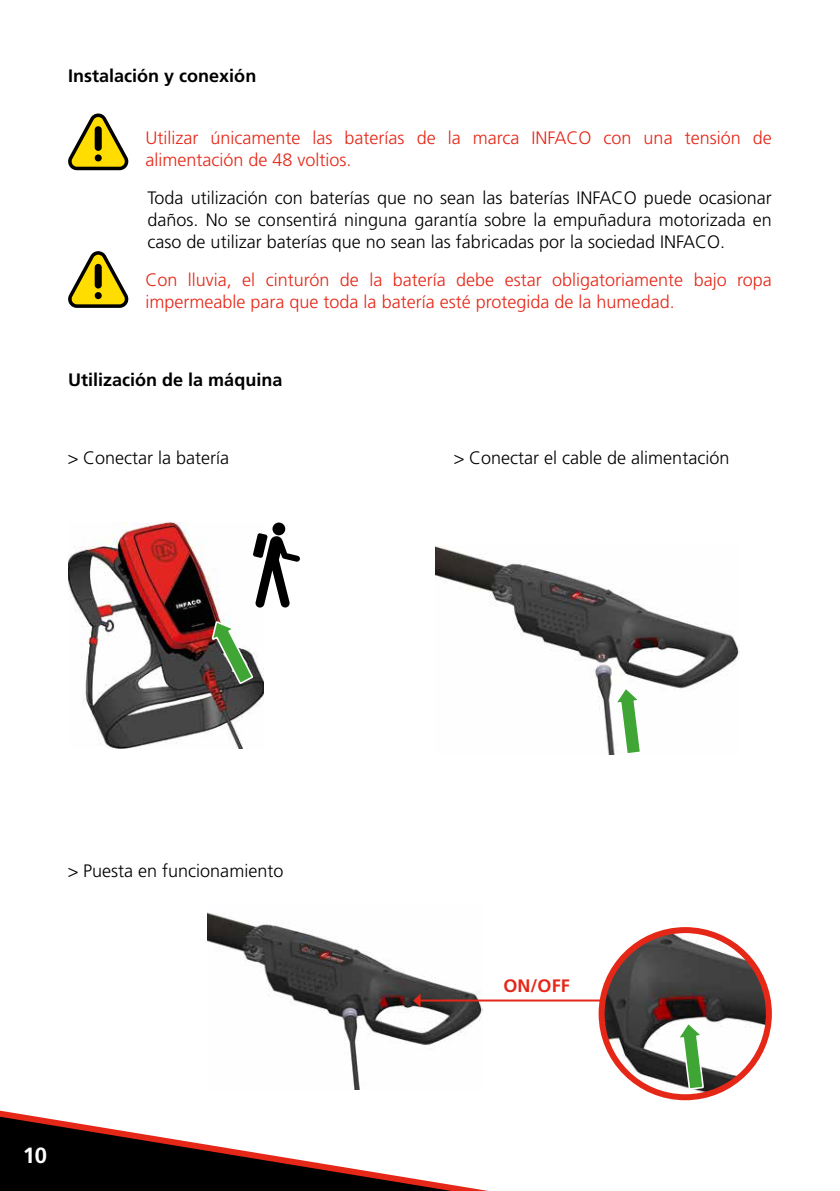
<style>
.page{position:relative;width:840px;height:1191px;background:#fff}
.page>*{position:absolute;margin:0;border:0;box-sizing:border-box;transform-origin:0 0}
.t1{font:700 22px "Frutiger Pro";color:#fff}
.t2{font:300 18px/21.6px "Frutiger Pro";color:#000;text-align:justify}
.t3{font:300 18px/21.6px "Frutiger Pro";color:#e52718}
.t4{font:700 18px "Frutiger Pro";color:#000}
.t5{font:700 18px "Frutiger Pro";color:#e52718}
</style>
<div class="page">
<svg style="left:0;top:1093px;width:720px;height:98px"></svg>
<img style="left:68px;top:522px;width:196px;height:226px">
<svg style="left:211px;top:620px;width:43px;height:65px"></svg>
<div style="left:272px;top:522px;width:13px;height:13px;background:#000;border-radius:50%"></div>
<svg style="left:253px;top:533px;width:47px;height:75px"></svg>
<img style="left:435px;top:545px;width:303px;height:209px">
<svg style="left:613px;top:686px;width:28px;height:69px"></svg>
<img style="left:207px;top:912px;width:275px;height:177px">
<hr style="left:419px;top:999px;width:197px;height:2px;background:#e52718">
<svg style="left:413px;top:993px;width:7px;height:14px"></svg>
<img style="left:601px;top:930px;width:167px;height:167px;border-radius:84px">
<div style="left:598px;top:927px;width:173px;height:173px;border:6px solid #e52718;border-radius:50%"></div>
<svg style="left:676px;top:1021px;width:28px;height:93px"></svg>
<svg style="left:68px;top:113px;width:61px;height:57px"></svg>
<div style="left:95px;top:154px;width:7px;height:7px;background:#000;border-radius:50%"></div>
<div style="left:95px;top:126px;width:7px;height:25px;background:#000;border-radius:4px"></div>
<svg style="left:68px;top:251px;width:61px;height:57px"></svg>
<div style="left:95px;top:292px;width:7px;height:7px;background:#000;border-radius:50%"></div>
<div style="left:95px;top:264px;width:7px;height:24px;background:#000;border-radius:4px"></div>
<p class="t4" style="left:68px;top:65px;width:190px">Instalación y conexión</p>
<p class="t3" style="left:145px;top:127px;width:627px">Utilizar únicamente las baterías de la marca INFACO con una tensión de alimentación de 48 voltios.</p>
<p class="t2" style="left:147px;top:187px;width:625px">Toda utilización con baterías que no sean las baterías INFACO puede ocasionar daños. No se consentirá ninguna garantía sobre la empuñadura motorizada en caso de utilizar baterías que no sean las fabricadas por la sociedad INFACO.</p>
<p class="t3" style="left:145px;top:269px;width:627px">Con lluvia, el cinturón de la batería debe estar obligatoriamente bajo ropa impermeable para que toda la batería esté protegida de la humedad.</p>
<p class="t4" style="left:68px;top:369px;width:216px">Utilización de la máquina</p>
<p class="t2" style="left:68px;top:447px;width:163px">&gt; Conectar la batería</p>
<p class="t2" style="left:454px;top:447px;width:277px">&gt; Conectar el cable de alimentación</p>
<p class="t2" style="left:68px;top:860px;width:217px">&gt; Puesta en funcionamiento</p>
<p class="t1" style="left:23px;top:1142px;width:26px">10</p>
<p class="t5" style="left:503px;top:975px;width:68px">ON/OFF</p>
</div>
